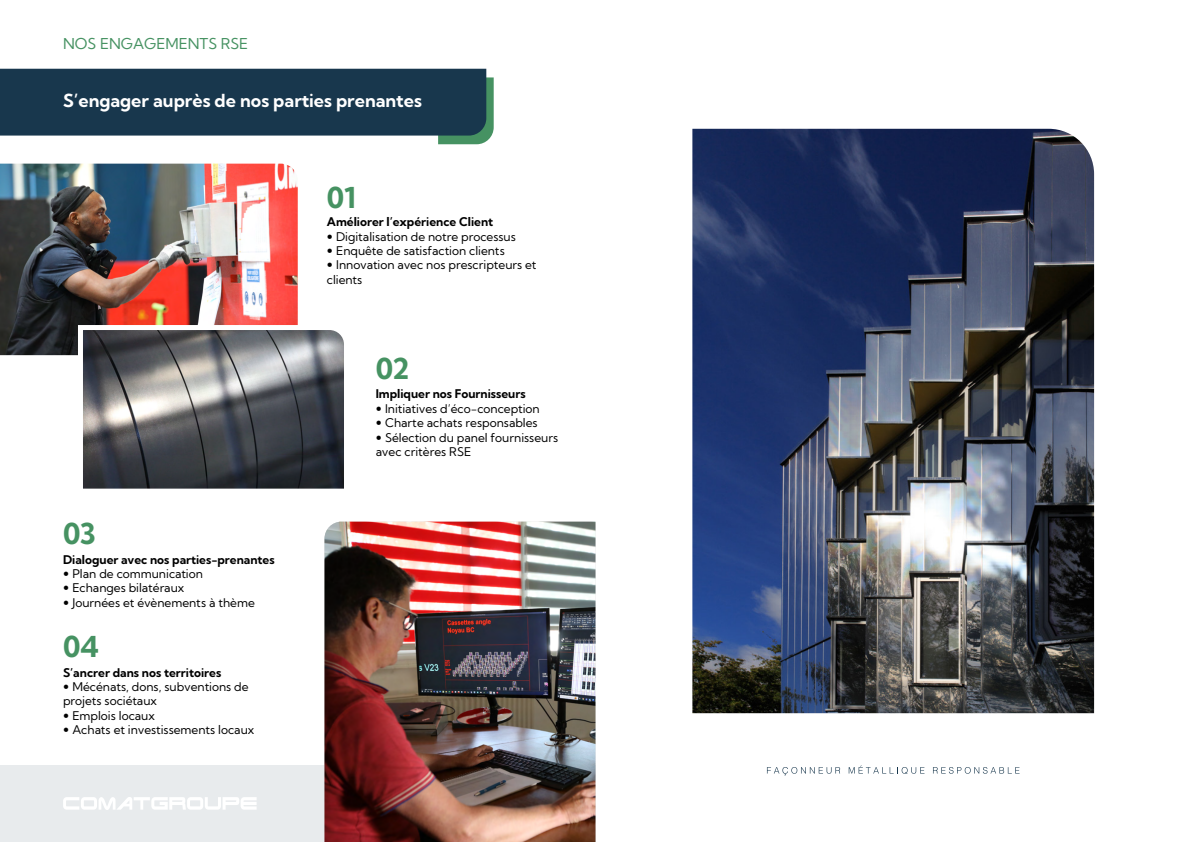
<style>
.page{position:relative;width:1191px;height:842px;background:#fff}
.page>*{position:absolute;margin:0;border:0;box-sizing:border-box;transform-origin:0 0}
.t1{font:28.8px "Kumbh Sans";letter-spacing:-.015em;color:#469262}
.t2{font:18px "Kumbh Sans";color:#fff}
.t3{font:15px "Kumbh Sans";color:#469262}
.t4{font:12px/14.4px "Kumbh Sans";color:#000}
.s1{font-family:"Avenir"}
</style>
<div class="page">
<div style="left:0;top:765px;width:595px;height:77px;background:#e8ebed"></div>
<svg style="left:0;top:69px;width:494px;height:75px;background:#314d5f"></svg>
<img style="left:0;top:164px;width:298px;height:191px">
<img style="left:324px;top:522px;width:271px;height:320px">
<svg style="left:75px;top:322px;width:269px;height:167px;background:#6a6a6d"></svg>
<img style="left:692px;top:129px;width:402px;height:584px">
<svg style="left:767px;top:767px;width:73px;height:8px"></svg>
<svg style="left:848px;top:765px;width:76px;height:9px"></svg>
<svg style="left:933px;top:767px;width:86px;height:7px"></svg>
<svg style="left:63px;top:797px;width:194px;height:13px"></svg>
<p class="t3" style="left:63px;top:34px;width:187px">NOS ENGAGEMENTS RSE</p>
<p class="t2" style="left:63px;top:89px;width:360px">S’engager auprès de nos parties prenantes</p>
<p class="t1" style="left:327px;top:179px;width:31px">01</p>
<p class="t4" style="left:327px;top:215px;width:168px">Améliorer l’expérience Client</p>
<p class="t4" style="left:327px;top:229px;width:191px"><span class="s1">•</span> Digitalisation de notre processus</p>
<p class="t4" style="left:327px;top:243px;width:179px"><span class="s1">•</span> Enquête de satisfaction clients</p>
<p class="t4" style="left:327px;top:258px;width:211px"><span class="s1">•</span> Innovation avec nos prescripteurs et clients</p>
<p class="t1" style="left:376px;top:350px;width:35px">02</p>
<p class="t1" style="left:63px;top:515px;width:34px">03</p>
<p class="t4" style="left:63px;top:552px;width:213px">Dialoguer avec nos parties-prenantes</p>
<p class="t4" style="left:63px;top:566px;width:141px"><span class="s1">•</span> Plan de communication</p>
<p class="t4" style="left:63px;top:581px;width:123px"><span class="s1">•</span> Echanges bilatéraux</p>
<p class="t4" style="left:63px;top:595px;width:193px"><span class="s1">•</span> Journées et évènements à thème</p>
<p class="t1" style="left:63px;top:628px;width:37px">04</p>
<p class="t4" style="left:63px;top:665px;width:160px">S’ancrer dans nos territoires</p>
<p class="t4" style="left:63px;top:679px;width:187px"><span class="s1">•</span> Mécénats, dons, subventions de projets sociétaux</p>
<p class="t4" style="left:63px;top:708px;width:93px"><span class="s1">•</span> Emplois locaux</p>
<p class="t4" style="left:63px;top:723px;width:193px"><span class="s1">•</span> Achats et investissements locaux</p>
<p class="t4" style="left:376px;top:387px;width:151px">Impliquer nos Fournisseurs</p>
<p class="t4" style="left:376px;top:401px;width:166px"><span class="s1">•</span> Initiatives d’éco-conception</p>
<p class="t4" style="left:376px;top:416px;width:163px"><span class="s1">•</span> Charte achats responsables</p>
<p class="t4" style="left:376px;top:430px;width:184px"><span class="s1">•</span> Sélection du panel fournisseurs avec critères RSE</p>
</div>
